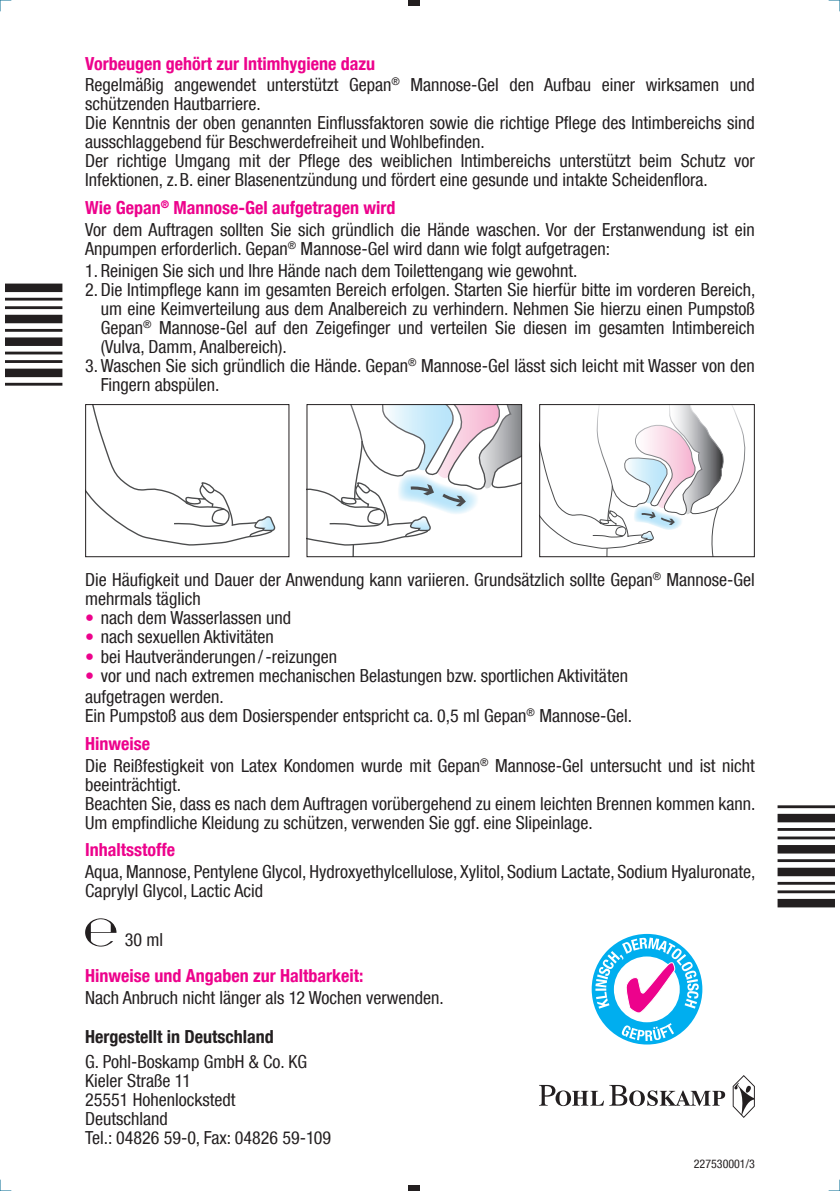
<style>
.page{position:relative;width:840px;height:1191px;background:#fff}
.page>*{position:absolute;margin:0;border:0;box-sizing:border-box;transform-origin:0 0}
.t1{font:condensed 18px/19px "Helvetica Neue LT Com";color:#231f20}
.t2{font:700 condensed 18px "Helvetica Neue LT Com";color:#ed028c}
.t3{font:700 condensed 18px "Helvetica Neue LT Com";color:#231f20}
.t4{font:condensed 12px "Helvetica Neue LT Com";color:#231f20}
.s1{font-weight:700;color:#ed028c}
.s2{color:#ed028c}
</style>
<div class="page">
<svg style="left:539px;top:1075px;width:215px;height:43px"></svg>
<svg style="left:87px;top:406px;width:189px;height:140px"></svg>
<div style="left:85px;top:404px;width:204px;height:153px;border:1px solid #231f20"></div>
<svg style="left:308px;top:406px;width:212px;height:149px"></svg>
<div style="left:306px;top:404px;width:216px;height:153px;border:1px solid #231f20"></div>
<svg style="left:541px;top:406px;width:205px;height:149px"></svg>
<div style="left:539px;top:404px;width:215px;height:153px;border:1px solid #231f20"></div>
<div style="left:408px;top:0;width:12px;height:6px;background:#231f20"></div>
<div style="left:408px;top:1185px;width:12px;height:6px;background:#231f20"></div>
<svg style="left:85px;top:918px;width:31px;height:28px"></svg>
<svg style="left:591px;top:933px;width:112px;height:112px"></svg>
<div style="left:6px;top:283px;width:56px;height:9px;background:#231f20"></div>
<hr style="left:6px;top:306px;width:56px;height:3px;background:#231f20">
<hr style="left:6px;top:298px;width:56px;height:2px;background:#231f20">
<div style="left:6px;top:315px;width:56px;height:8px;background:#231f20"></div>
<hr style="left:6px;top:329px;width:56px;height:3px;background:#231f20">
<div style="left:6px;top:337px;width:56px;height:9px;background:#231f20"></div>
<hr style="left:6px;top:360px;width:56px;height:3px;background:#231f20">
<hr style="left:6px;top:351px;width:56px;height:3px;background:#231f20">
<div style="left:6px;top:369px;width:56px;height:8px;background:#231f20"></div>
<hr style="left:6px;top:383px;width:56px;height:3px;background:#231f20">
<div style="left:777px;top:899px;width:56px;height:8px;background:#231f20"></div>
<hr style="left:777px;top:882px;width:56px;height:2px;background:#231f20">
<hr style="left:777px;top:890px;width:56px;height:3px;background:#231f20">
<div style="left:777px;top:867px;width:56px;height:9px;background:#231f20"></div>
<hr style="left:777px;top:859px;width:56px;height:3px;background:#231f20">
<div style="left:777px;top:845px;width:56px;height:8px;background:#231f20"></div>
<hr style="left:777px;top:828px;width:56px;height:3px;background:#231f20">
<hr style="left:777px;top:836px;width:56px;height:3px;background:#231f20">
<div style="left:777px;top:814px;width:56px;height:8px;background:#231f20"></div>
<hr style="left:777px;top:805px;width:56px;height:3px;background:#231f20">
<svg style="left:0;top:0;width:11px;height:11px"></svg>
<svg style="left:828px;top:0;width:12px;height:11px"></svg>
<svg style="left:0;top:1179px;width:11px;height:12px"></svg>
<svg style="left:828px;top:1179px;width:12px;height:12px"></svg>
<p class="t1" style="left:85px;top:52px;width:670px;line-height:21.8px"><span class="s1">Vorbeugen gehört zur Intimhygiene dazu<br></span>Regelmäßig angewendet unterstützt Gepan<sup>®</sup> Mannose-Gel den Aufbau einer wirksamen und</p>
<p class="t1" style="left:85px;top:94px;width:670px">schützenden Hautbarriere.<br>Die Kenntnis der oben genannten Einflussfaktoren sowie die richtige Pflege des Intimbereichs sind ausschlaggebend für Beschwerdefreiheit und Wohlbefinden.<br>Der richtige Umgang mit der Pflege des weiblichen Intimbereichs unterstützt beim Schutz vor Infektionen, z. B. einer Blasenentzündung und fördert eine gesunde und intakte Scheidenflora.</p>
<p class="t1" style="left:85px;top:196px;width:670px;line-height:21.8px"><span class="s1">Wie Gepan</span><sup>®</sup> <span class="s1">Mannose-Gel aufgetragen wird<br></span>Vor dem Auftragen sollten Sie sich gründlich die Hände waschen. Vor der Erstanwendung ist ein</p>
<p class="t1" style="left:85px;top:239px;width:526px">Anpumpen erforderlich. Gepan<sup>®</sup> Mannose-Gel wird dann wie folgt aufgetragen:</p>
<p class="t1" style="left:85px;top:260px;width:493px">1. Reinigen Sie sich und Ihre Hände nach dem Toilettengang wie gewohnt.</p>
<p class="t1" style="left:101px;top:279px;width:656px;text-align:justify;text-indent:-16px">2. Die Intimpflege kann im gesamten Bereich erfolgen. Starten Sie hierfür bitte im vorderen Bereich, um eine Keimverteilung aus dem Analbereich zu verhindern. Nehmen Sie hierzu einen Pumpstoß Gepan<sup>®</sup> Mannose-Gel auf den Zeigefinger und verteilen Sie diesen im gesamten Intimbereich (Vulva, Damm, Analbereich).</p>
<p class="t1" style="left:101px;top:355px;width:655px;text-indent:-16px">3. Waschen Sie sich gründlich die Hände. Gepan<sup>®</sup> Mannose-Gel lässt sich leicht mit Wasser von den<br>Fingern abspülen.</p>
<p class="t1" style="left:85px;top:570px;width:670px">Die Häufigkeit und Dauer der Anwendung kann variieren. Grundsätzlich sollte Gepan<sup>®</sup> Mannose-Gel mehrmals täglich</p>
<p class="t1" style="left:85px;top:608px;width:207px"><span class="s2">•</span> nach dem Wasserlassen und</p>
<p class="t1" style="left:85px;top:627px;width:190px"><span class="s2">•</span> nach sexuellen Aktivitäten</p>
<p class="t1" style="left:85px;top:646px;width:253px"><span class="s2">•</span> bei Hautveränderungen / -reizungen</p>
<p class="t1" style="left:85px;top:664px;width:544px;line-height:21.8px"><span class="s2">•</span> vor und nach extremen mechanischen Belastungen bzw. sportlichen Aktivitäten aufgetragen werden.</p>
<p class="t1" style="left:85px;top:702px;width:548px;line-height:27.4px">Ein Pumpstoß aus dem Dosierspender entspricht ca. 0,5 ml Gepan<sup>®</sup> Mannose-Gel.<br><span class="s1">Hinweise</span></p>
<p class="t1" style="left:85px;top:755px;width:671px">Die Reißfestigkeit von Latex Kondomen wurde mit Gepan<sup>®</sup> Mannose-Gel untersucht und ist nicht beeinträchtigt.<br>Beachten Sie, dass es nach dem Auftragen vorübergehend zu einem leichten Brennen kommen kann.<br>Um empfindliche Kleidung zu schützen, verwenden Sie ggf. eine Slipeinlage.</p>
<p class="t2" style="left:85px;top:839px;width:91px">Inhaltsstoffe</p>
<p class="t1" style="left:85px;top:862px;width:671px">Aqua, Mannose, Pentylene Glycol, Hydroxyethylcellulose, Xylitol, Sodium Lactate, Sodium Hyaluronate,<br>Caprylyl Glycol, Lactic Acid</p>
<p class="t1" style="left:125px;top:930px;width:40px">30 ml</p>
<p class="t2" style="left:85px;top:965px;width:280px">Hinweise und Angaben zur Haltbarkeit:</p>
<p class="t1" style="left:85px;top:988px;width:360px">Nach Anbruch nicht länger als 12 Wochen verwenden.</p>
<p class="t3" style="left:85px;top:1026px;width:190px">Hergestellt in Deutschland</p>
<p class="t1" style="left:85px;top:1051px;width:247px">G. Pohl-Boskamp GmbH &amp; Co. KG<br>Kieler Straße 11<br>25551 Hohenlockstedt<br>Deutschland<br>Tel.: 04826 59-0, Fax: 04826 59-109</p>
<p class="t4" style="left:693px;top:1157px;width:62px">227530001/3</p>
</div>
